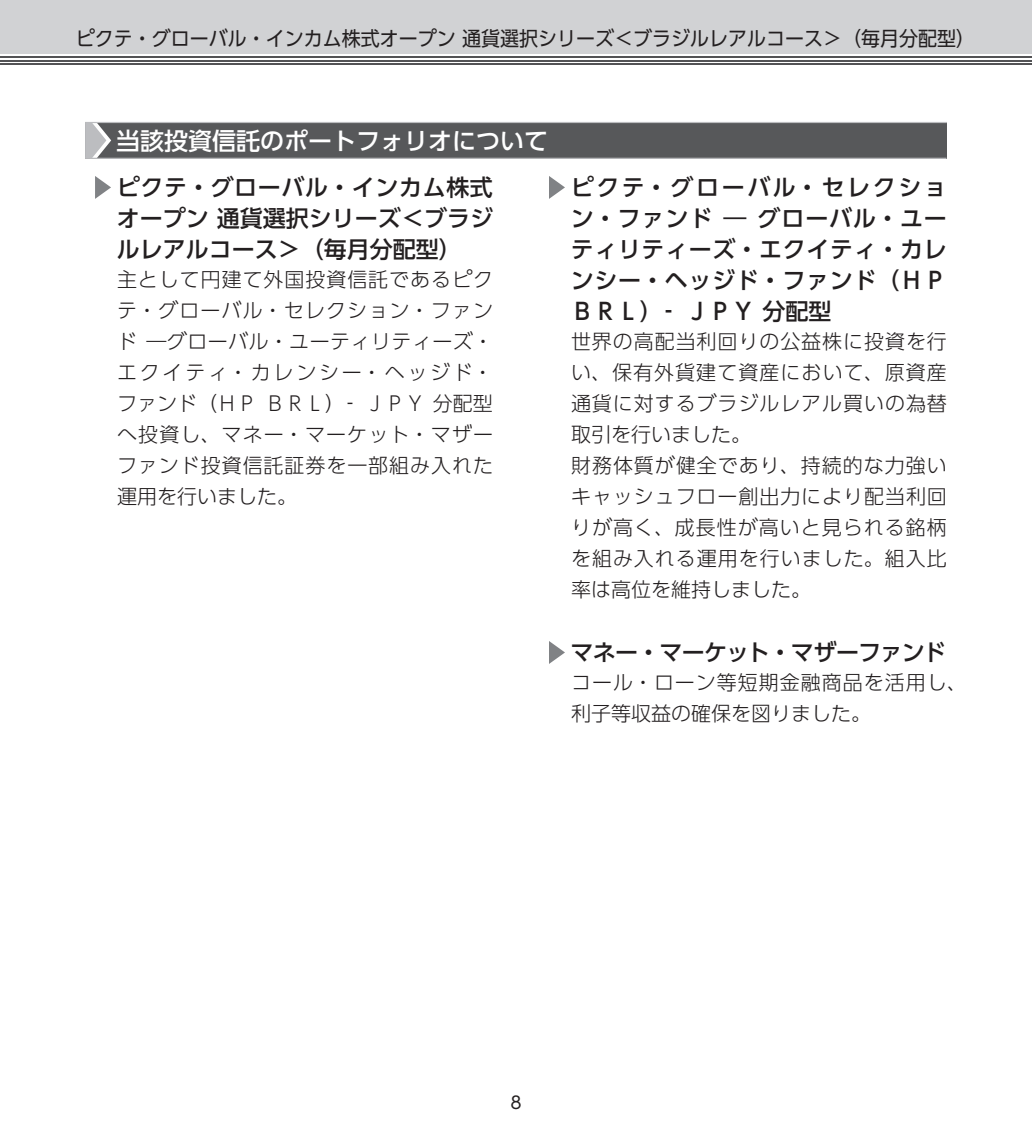
<style>
.page{position:relative;width:1032px;height:1134px;background:#fff}
.page>*{position:absolute;margin:0;border:0;box-sizing:border-box;transform-origin:0 0}
.t1{font:24px "UD Shin Go Pro Medium 90 msp RKSJ H";color:#fff}
.t2{font:23px/31px "UD Shin Go Pro Medium 90 msp RKSJ H";letter-spacing:.025em;color:#231f20;text-align:justify}
.t3{font:23px "UD Shin Go Pro Medium 90 msp RKSJ H";letter-spacing:-.03em;color:#231f20}
.t4{font:20px/31px "UD Shin Go Pro Light 90 msp RKSJ H";letter-spacing:.045em;color:#231f20}
.t5{font:20px "UD Shin Go Pro Regular 90 msp RKSJ H";color:#231f20;scale:.95 1}
.t6{font:17px "UD Shin Go Pro Regular 90 msp RKSJ H";color:#231f20}
</style>
<div class="page">
<div style="left:0;top:0;width:1032px;height:54px;background:#d1d2d4"></div>
<hr style="left:0;top:63px;width:1032px;height:2px;background:#535355">
<hr style="left:0;top:60px;width:1032px;height:1px;background:#535355">
<hr style="left:0;top:56px;width:1032px;height:2px;background:#535355">
<div style="left:85px;top:122px;width:862px;height:36px;background:#57585a"></div>
<hr style="left:85px;top:158px;width:861px;height:1px;background:#bcbdc0">
<hr style="left:85px;top:122px;width:862px;height:1px;background:#bcbdc0">
<svg style="left:85px;top:123px;width:26px;height:35px"></svg>
<svg style="left:95px;top:176px;width:16px;height:23px"></svg>
<svg style="left:549px;top:176px;width:16px;height:23px"></svg>
<svg style="left:549px;top:641px;width:16px;height:23px"></svg>
<p class="t5" style="left:76px;top:31px;width:948px">ピクテ・グローバル・インカム株式オープン 通貨選択シリーズ＜ブラジルレアルコース＞（毎月分配型）</p>
<p class="t1" style="left:116px;top:131px;width:434px">当該投資信託のポートフォリオについて</p>
<p class="t2" style="left:117px;top:175px;width:378px">ピクテ・グローバル・インカム株式オープン 通貨選択シリーズ＜ブラジルレアルコース＞（毎月分配型）</p>
<p class="t4" style="left:117px;top:266px;width:377px;text-align:justify">主として円建て外国投資信託であるピクテ・グローバル・セレクション・ファンド ―グローバル・ユーティリティーズ・エクイティ・カレンシー・ヘッジド・ファンド（ＨＰ ＢＲＬ）‐ ＪＰＹ 分配型へ投資し、マネー・マーケット・マザーファンド投資信託証券を一部組み入れた運用を行いました。</p>
<p class="t2" style="left:571px;top:175px;width:378px">ピクテ・グローバル・セレクション・ファンド ― グローバル・ユーティリティーズ・エクイティ・カレンシー・ヘッジド・ファンド（ＨＰＢＲＬ）‐ ＪＰＹ 分配型</p>
<p class="t4" style="left:571px;top:328px;width:377px">世界の高配当利回りの公益株に投資を行い、保有外貨建て資産において、原資産通貨に対するブラジルレアル買いの為替取引を行いました。<br>財務体質が健全であり、持続的な力強いキャッシュフロー創出力により配当利回りが高く、成長性が高いと見られる銘柄を組み入れる運用を行いました。組入比率は高位を維持しました。</p>
<p class="t3" style="left:570px;top:644px;width:377px">マネー・マーケット・マザーファンド</p>
<p class="t4" style="left:571px;top:669px;width:397px">コール・ローン等短期金融商品を活用し、利子等収益の確保を図りました。</p>
<p class="t6" style="left:510px;top:1096px;width:13px">8</p>
</div>
